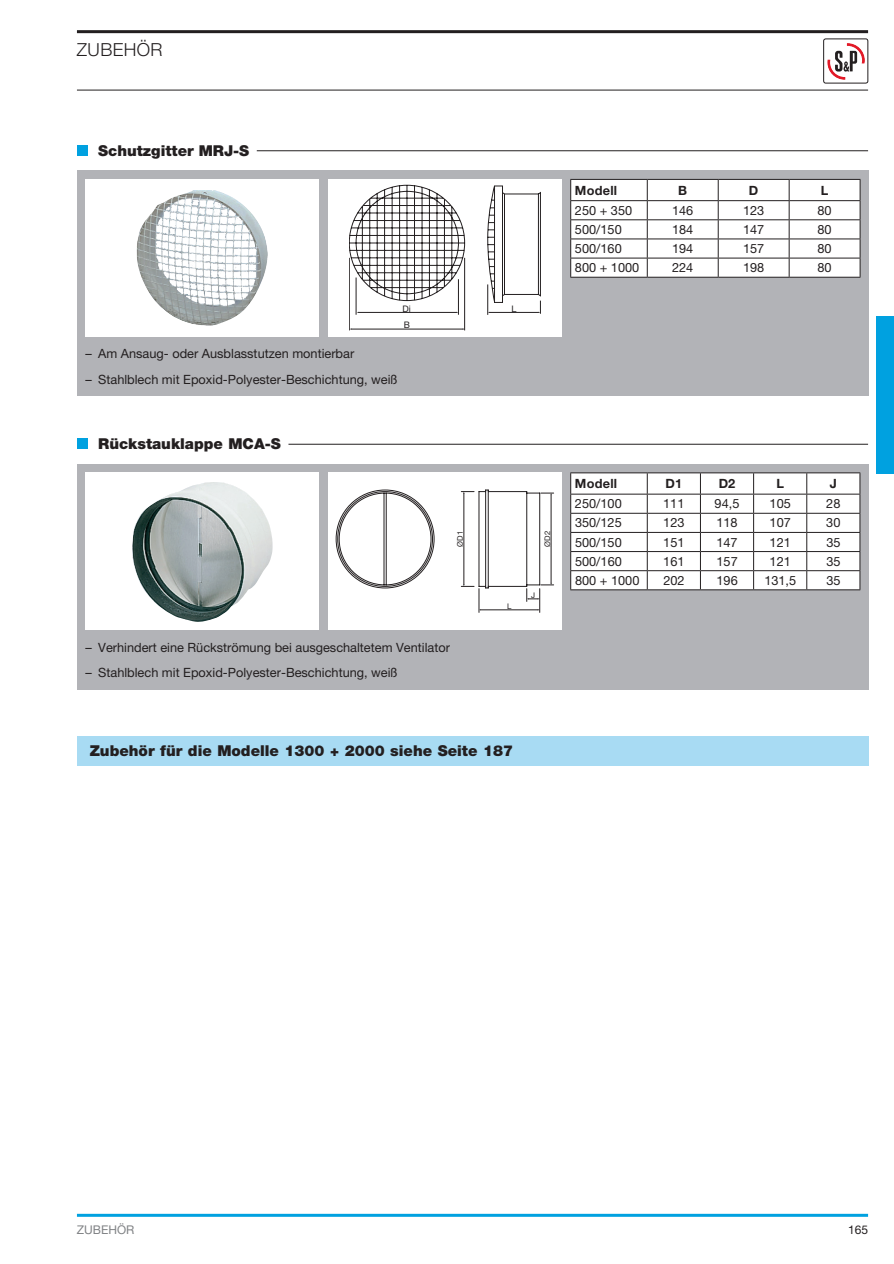
<style>
.page{position:relative;width:894px;height:1264px;background:#fff}
.page>*{position:absolute;margin:0;border:0;box-sizing:border-box;transform-origin:0 0}
.t1{font:300 18px "Helvetica Neue LT Pro";letter-spacing:.02em;color:#231f20}
.t2{font:900 15px "Helvetica Neue LT Pro";color:#231f20}
.t3{font:12.75px "Helvetica Neue LT Pro";color:#231f20}
.t4{font:700 12.75px "Helvetica Neue LT Pro";letter-spacing:.02em;color:#231f20}
.t5{font:12px "Helvetica Neue LT Pro";color:#808285}
.t6{font:12px "Helvetica Neue LT Pro";color:#231f20}
.t7{font:9px/16.4px "Helvetica Neue LT Pro";color:#231f20}
.t8{font:7.8px "Helvetica Neue LT Pro";color:#231f20}
</style>
<div class="page">
<hr style="left:77px;top:30px;width:791px;height:3px;background:#231f20">
<hr style="left:77px;top:1213px;width:791px;height:3px;background:#00a1e0">
<hr style="left:77px;top:90px;width:791px;height:1px;background:#231f20">
<div style="left:823px;top:39px;width:45px;height:44px;border:1px solid #231f20;border-radius:2px"></div>
<svg style="left:827px;top:44px;width:38px;height:36px"></svg>
<div style="left:876px;top:316px;width:18px;height:158px;background:#00a1e0"></div>
<div style="left:77px;top:170px;width:791px;height:226px;background:#b2b3b7"></div>
<div style="left:77px;top:464px;width:791px;height:225px;background:#b2b3b7"></div>
<div style="left:85px;top:179px;width:234px;height:157px;background:#fff"></div>
<img style="left:136px;top:190px;width:132px;height:136px">
<div style="left:85px;top:472px;width:234px;height:158px;background:#fff"></div>
<img style="left:132px;top:482px;width:141px;height:140px">
<div style="left:328px;top:179px;width:234px;height:157px;background:#fff"></div>
<svg style="left:349px;top:185px;width:116px;height:116px"></svg>
<hr style="left:349px;top:258px;width:1px;height:72px;background:#231f20">
<hr style="left:464px;top:258px;width:1px;height:72px;background:#231f20">
<hr style="left:356px;top:277px;width:1px;height:38px;background:#231f20">
<hr style="left:458px;top:279px;width:1px;height:36px;background:#231f20">
<hr style="left:351px;top:329px;width:112px;height:1px;background:#231f20">
<svg style="left:487px;top:185px;width:54px;height:129px"></svg>
<hr style="left:487px;top:284px;width:1px;height:31px;background:#231f20">
<hr style="left:358px;top:312px;width:98px;height:1px;background:#231f20">
<div style="left:328px;top:472px;width:234px;height:158px;background:#fff"></div>
<svg style="left:336px;top:490px;width:217px;height:122px"></svg>
<div style="left:77px;top:145px;width:11px;height:11px;background:#00a1e0"></div>
<hr style="left:257px;top:150px;width:611px;height:1px;background:#231f20">
<div style="left:77px;top:438px;width:11px;height:11px;background:#00a1e0"></div>
<hr style="left:288px;top:444px;width:580px;height:1px;background:#231f20">
<svg style="left:570px;top:179px;width:290px;height:98px;background:#f0efef"></svg>
<hr style="left:570px;top:277px;width:77px;height:1px;background:#231f20">
<hr style="left:647px;top:277px;width:71px;height:1px;background:#231f20">
<hr style="left:718px;top:277px;width:71px;height:1px;background:#231f20">
<hr style="left:789px;top:277px;width:71px;height:1px;background:#231f20">
<hr style="left:570px;top:472px;width:77px;height:1px;background:#231f20">
<hr style="left:647px;top:472px;width:53px;height:1px;background:#231f20">
<hr style="left:700px;top:472px;width:53px;height:1px;background:#231f20">
<hr style="left:753px;top:472px;width:54px;height:1px;background:#231f20">
<hr style="left:807px;top:472px;width:53px;height:1px;background:#231f20">
<svg style="left:570px;top:473px;width:290px;height:116px;background:#f0f0f0"></svg>
<hr style="left:570px;top:589px;width:77px;height:1px;background:#231f20">
<hr style="left:647px;top:589px;width:53px;height:1px;background:#231f20">
<hr style="left:700px;top:589px;width:53px;height:1px;background:#231f20">
<hr style="left:753px;top:589px;width:54px;height:1px;background:#231f20">
<hr style="left:807px;top:589px;width:53px;height:1px;background:#231f20">
<div style="left:77px;top:736px;width:791px;height:30px;background:#a8dbf3"></div>
<p class="t1" style="left:77px;top:38px;width:85px">ZUBEHÖR</p>
<p class="t2" style="left:98px;top:141px;width:153px">Schutzgitter MRJ-S</p>
<p class="t7" style="left:402px;top:300px;width:10px">Di<br>B</p>
<p class="t7" style="left:511px;top:300px;width:7px">L</p>
<p class="t3" style="left:85px;top:346px;width:270px">– Am Ansaug- oder Ausblasstutzen montierbar</p>
<p class="t3" style="left:85px;top:372px;width:314px">– Stahlblech mit Epoxid-Polyester-Beschichtung, weiß</p>
<p class="t2" style="left:98px;top:435px;width:184px">Rückstauklappe MCA-S</p>
<p class="t8" style="left:455px;top:547px;width:17px;rotate:-90deg">ØD1</p>
<p class="t8" style="left:543px;top:547px;width:17px;rotate:-90deg">ØD2</p>
<p class="t8" style="left:507px;top:601px;width:6px">L</p>
<p class="t8" style="left:531px;top:591px;width:6px">J</p>
<p class="t3" style="left:85px;top:639px;width:366px">– Verhindert eine Rückströmung bei ausgeschaltetem Ventilator</p>
<p class="t3" style="left:85px;top:665px;width:314px">– Stahlblech mit Epoxid-Polyester-Beschichtung, weiß</p>
<p class="t4" style="left:575px;top:182px;width:44px">Modell</p>
<p class="t4" style="left:678px;top:182px;width:10px">B</p>
<p class="t4" style="left:749px;top:182px;width:11px">D</p>
<p class="t4" style="left:821px;top:182px;width:9px">L</p>
<p class="t3" style="left:575px;top:203px;width:59px">250 + 350</p>
<p class="t3" style="left:672px;top:203px;width:23px">146</p>
<p class="t3" style="left:743px;top:203px;width:23px">123</p>
<p class="t3" style="left:817px;top:203px;width:16px">80</p>
<p class="t3" style="left:575px;top:222px;width:48px">500/150</p>
<p class="t3" style="left:672px;top:222px;width:23px">184</p>
<p class="t3" style="left:743px;top:222px;width:23px">147</p>
<p class="t3" style="left:817px;top:222px;width:16px">80</p>
<p class="t3" style="left:575px;top:241px;width:48px">500/160</p>
<p class="t3" style="left:672px;top:241px;width:23px">194</p>
<p class="t3" style="left:743px;top:241px;width:23px">157</p>
<p class="t3" style="left:817px;top:241px;width:16px">80</p>
<p class="t3" style="left:575px;top:260px;width:66px">800 + 1000</p>
<p class="t3" style="left:672px;top:260px;width:23px">224</p>
<p class="t3" style="left:743px;top:260px;width:23px">198</p>
<p class="t3" style="left:817px;top:260px;width:16px">80</p>
<p class="t4" style="left:575px;top:475px;width:44px">Modell</p>
<p class="t4" style="left:665px;top:475px;width:18px">D1</p>
<p class="t4" style="left:718px;top:475px;width:18px">D2</p>
<p class="t4" style="left:776px;top:475px;width:9px">L</p>
<p class="t4" style="left:830px;top:475px;width:9px">J</p>
<p class="t3" style="left:575px;top:496px;width:48px">250/100</p>
<p class="t3" style="left:663px;top:496px;width:23px">111</p>
<p class="t3" style="left:714px;top:496px;width:26px">94,5</p>
<p class="t3" style="left:769px;top:496px;width:23px">105</p>
<p class="t3" style="left:826px;top:496px;width:16px">28</p>
<p class="t3" style="left:575px;top:515px;width:48px">350/125</p>
<p class="t3" style="left:663px;top:515px;width:23px">123</p>
<p class="t3" style="left:716px;top:515px;width:23px">118</p>
<p class="t3" style="left:769px;top:515px;width:23px">107</p>
<p class="t3" style="left:826px;top:515px;width:16px">30</p>
<p class="t3" style="left:575px;top:534px;width:48px">500/150</p>
<p class="t3" style="left:663px;top:534px;width:23px">151</p>
<p class="t3" style="left:716px;top:534px;width:23px">147</p>
<p class="t3" style="left:769px;top:534px;width:23px">121</p>
<p class="t3" style="left:826px;top:534px;width:16px">35</p>
<p class="t3" style="left:575px;top:553px;width:48px">500/160</p>
<p class="t3" style="left:663px;top:553px;width:23px">161</p>
<p class="t3" style="left:716px;top:553px;width:23px">157</p>
<p class="t3" style="left:769px;top:553px;width:23px">121</p>
<p class="t3" style="left:826px;top:553px;width:16px">35</p>
<p class="t3" style="left:575px;top:573px;width:66px">800 + 1000</p>
<p class="t3" style="left:663px;top:573px;width:23px">202</p>
<p class="t3" style="left:716px;top:573px;width:23px">196</p>
<p class="t3" style="left:764px;top:573px;width:33px">131,5</p>
<p class="t3" style="left:826px;top:573px;width:16px">35</p>
<p class="t2" style="left:90px;top:742px;width:425px">Zubehör für die Modelle 1300 + 2000 siehe Seite 187</p>
<p class="t5" style="left:77px;top:1222px;width:55px">Zubehör</p>
<p class="t6" style="left:848px;top:1222px;width:22px">165</p>
</div>
